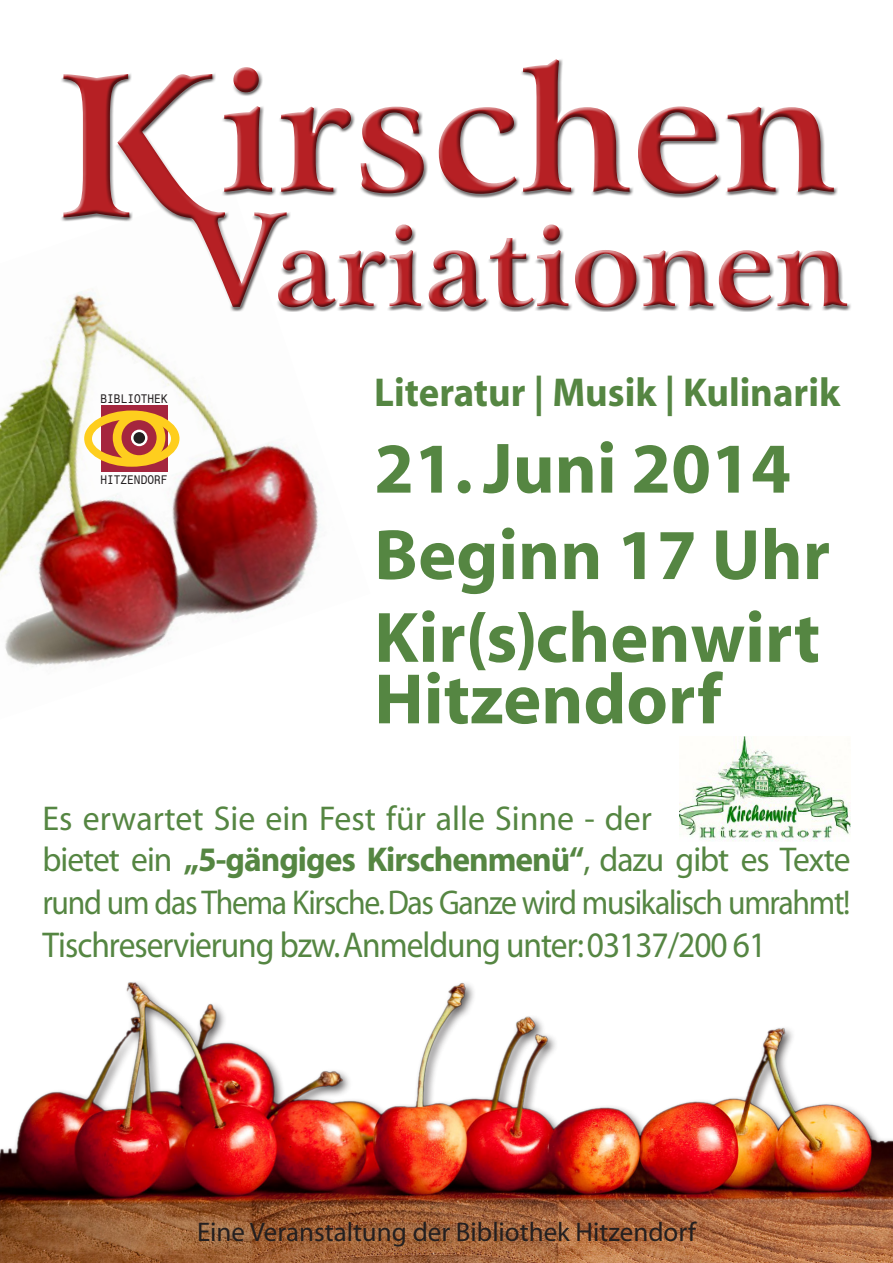
<style>
.page{position:relative;width:893px;height:1263px;background:#fff}
.page>*{position:absolute;margin:0;border:0;box-sizing:border-box;transform-origin:0 0}
.t1{font:700 174.6px "Arrus BT";color:#b62024}
.t2{font:700 114.3px "Arrus BT";color:#b62024}
.t3{font:700 72px/61.5px "Myriad";color:#558642}
.t4{font:700 40.5px "Myriad";color:#558642;scale:.96 1}
.t5{font:36px "Myriad";letter-spacing:-.03em;color:#558642;scale:.93 1}
.t6{font:34.5px/42.3px "Myriad";letter-spacing:-.03em;color:#558642}
.t7{font:27px "Myriad";color:#231f20}
.t8{font:12.6px "Monospace 821 BT";color:#231f20;scale:.88 1}
.s1{font-size:196.5px}
.s2{font-size:128.7px}
.s3{font-weight:700}
</style>
<div class="page">
<img style="left:0;top:312px;width:321px;height:355px">
<img style="left:0;top:982px;width:893px;height:281px">
<div style="left:59px;top:58px;width:793px;height:254px;background:#231f20;opacity:.61"></div>
<img style="left:680px;top:736px;width:170px;height:105px">
<div style="left:101px;top:405px;width:66px;height:67px;background:#a5263e"></div>
<svg style="left:84px;top:410px;width:95px;height:57px"></svg>
<h1 class="t1" style="left:57px;top:21px;width:780px"><span class="s1">K</span>irschen</h1>
<h2 class="t2" style="left:185px;top:194px;width:665px"><span class="s2">V</span>ariationen</h2>
<p class="t8" style="left:101px;top:390px;width:78px">BIBLIOTHEK</p>
<p class="t8" style="left:100px;top:471px;width:78px">HITZENDORF</p>
<p class="t4" style="left:374px;top:372px;width:487px">Literatur | Musik | Kulinarik</p>
<p class="t3" style="left:374px;top:440px;width:418px">21. Juni 2014</p>
<p class="t3" style="left:374px;top:527px;width:457px">Beginn 17 Uhr</p>
<p class="t3" style="left:374px;top:609px;width:447px">Kir(s)chenwirt<br>Hitzendorf</p>
<p class="t6" style="left:43px;top:798px;width:809px">Es erwartet Sie ein Fest für alle Sinne - der<br>bietet ein <span class="s3">„5-gängiges Kirschenmenü“</span>, dazu gibt es Texte rund um das Thema Kirsche. Das Ganze wird musikalisch umrahmt!</p>
<p class="t5" style="left:43px;top:927px;width:780px">Tischreservierung bzw. Anmeldung unter: 03137/200 61</p>
<p class="t7" style="left:197px;top:1218px;width:500px">Eine Veranstaltung der Bibliothek Hitzendorf</p>
</div>
